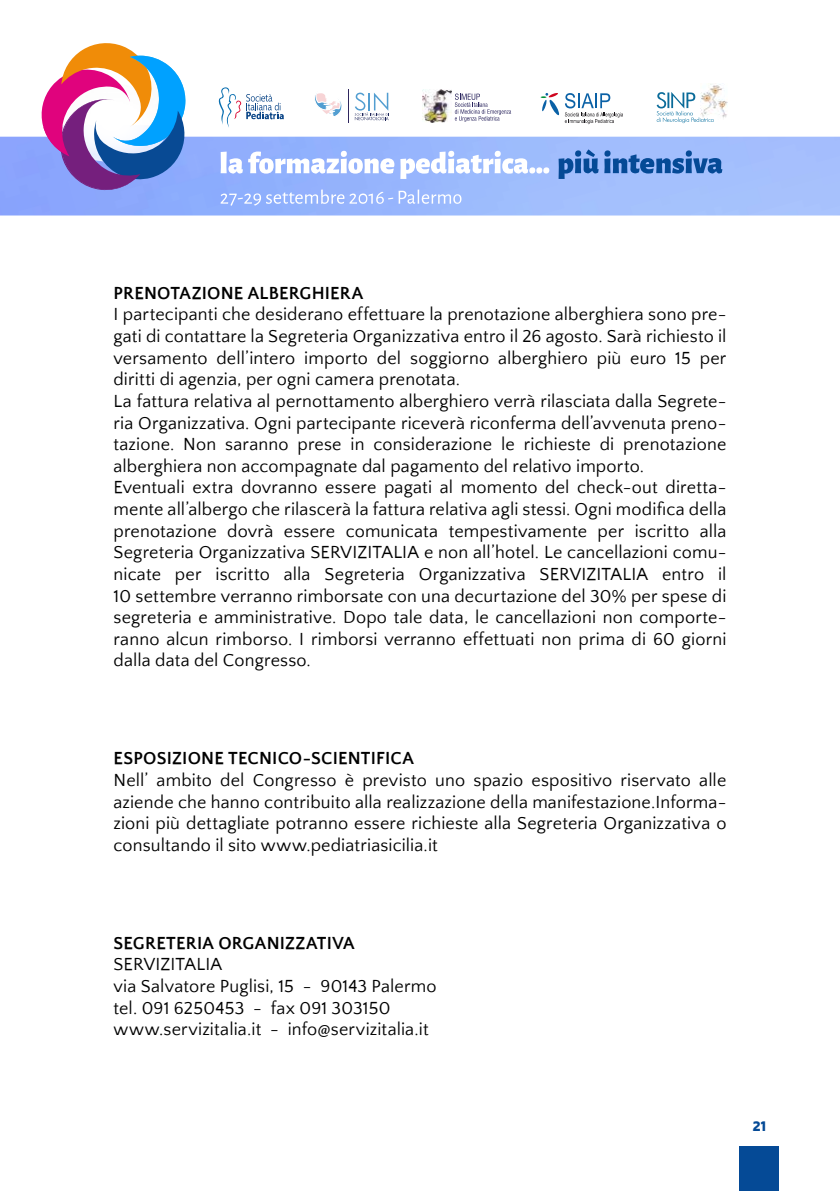
<style>
.page{position:relative;width:840px;height:1191px;background:#fff}
.page>*{position:absolute;margin:0;border:0;box-sizing:border-box;transform-origin:0 0}
.t1{font:18px/21.6px "Quattrocento Sans";letter-spacing:.01em;color:#000}
.t2{font:700 18px "Quattrocento Sans";letter-spacing:.01em;color:#000}
.t3{font:900 14px "Liszt FY";color:#054a96}
</style>
<div class="page">
<img style="left:0;top:137px;width:839px;height:78px">
<svg style="left:39px;top:43px;width:147px;height:148px"></svg>
<img style="left:709px;top:84px;width:17px;height:36px">
<svg style="left:656px;top:92px;width:57px;height:31px"></svg>
<svg style="left:540px;top:93px;width:82px;height:31px"></svg>
<img style="left:422px;top:90px;width:29px;height:33px">
<svg style="left:454px;top:94px;width:57px;height:28px"></svg>
<svg style="left:354px;top:93px;width:35px;height:27px"></svg>
<svg style="left:315px;top:93px;width:27px;height:23px"></svg>
<hr style="left:348px;top:89px;width:1px;height:33px;background:#2e265e">
<svg style="left:218px;top:87px;width:66px;height:41px"></svg>
<svg style="left:220px;top:189px;width:241px;height:17px;background:#a7c0fc"></svg>
<svg style="left:220px;top:151px;width:174px;height:23px"></svg>
<svg style="left:400px;top:151px;width:149px;height:28px"></svg>
<svg style="left:558px;top:150px;width:40px;height:29px"></svg>
<svg style="left:604px;top:150px;width:118px;height:23px;background:#5686cb"></svg>
<div style="left:739px;top:1146px;width:39px;height:45px;background:#054a96"></div>
<p class="t2" style="left:113px;top:283px;width:22px">PRENOTAZIONE</p>
<p class="t2" style="left:248px;top:283px;width:12px">ALBERG</p>
<p class="t2" style="left:311px;top:283px;width:24px">HIERA</p>
<p class="t1" style="left:113px;top:304px;width:614px">I partecipanti che desiderano effettuare la prenotazione alberghiera sono pre&shy;gati di contattare la Segreteria Organizzativa entro il 26 agosto. Sarà richiesto il versamento dell’intero importo del soggiorno alberghiero più euro 15 per diritti di agenzia, per ogni camera prenotata.<br>La fattura relativa al pernottamento alberghiero verrà rilasciata dalla Segrete&shy;ria Organizzativa. Ogni partecipante riceverà riconferma dell’avvenuta preno&shy;tazione. Non saranno prese in considerazione le richieste di prenotazione alberghiera non accompagnate dal pagamento del relativo importo.<br>Eventuali extra dovranno essere pagati al momento del check-out diretta&shy;mente all’albergo che rilascerà la fattura relativa agli stessi. Ogni modifica della prenotazione dovrà essere comunicata tempestivamente per iscritto alla Segreteria Organizzativa SERVIZITALIA e non all’hotel. Le cancellazioni comu&shy;nicate per iscritto alla Segreteria Organizzativa SERVIZITALIA entro il 10 settembre verranno rimborsate con una decurtazione del 30% per spese di segreteria e amministrative. Dopo tale data, le cancellazioni non comporte&shy;ranno alcun rimborso. I rimborsi verranno effettuati non prima di 60 giorni dalla data del Congresso.</p>
<p class="t2" style="left:113px;top:749px;width:21px">ESPOSIZIONE</p>
<p class="t2" style="left:228px;top:749px;width:22px">TECNICO</p>
<p class="t2" style="left:302px;top:749px;width:29px">-SCIENTIFICA</p>
<p class="t1" style="left:113px;top:770px;width:614px;text-align:justify">Nell’ ambito del Congresso è previsto uno spazio espositivo riservato alle aziende che hanno contribuito alla realizzazione della manifestazione.Informa&shy;zioni più dettagliate potranno essere richieste alla Segreteria Organizzativa o consultando il sito www.pediatriasicilia.it</p>
<p class="t2" style="left:113px;top:933px;width:21px">SEGRETERIA</p>
<p class="t2" style="left:218px;top:933px;width:25px">ORGANIZZATIVA</p>
<p class="t1" style="left:113px;top:954px;width:324px">SERVIZITALIA<br>via Salvatore Puglisi, 15 - 90143 Palermo tel. 091 6250453 - fax 091 303150 www.servizitalia.it - info@servizitalia.it</p>
<p class="t3" style="left:752px;top:1117px;width:15px">21</p>
</div>
